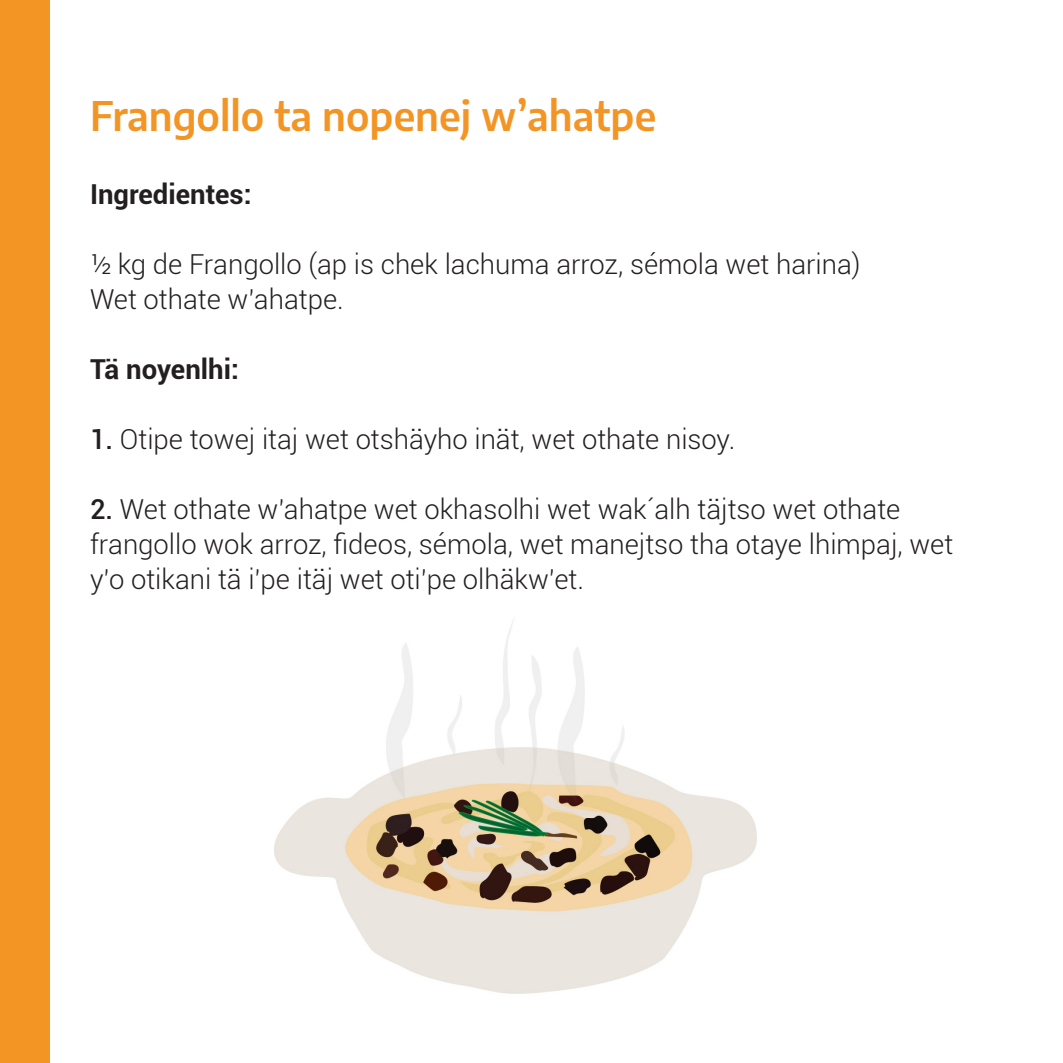
<style>
.page{position:relative;width:1063px;height:1063px;background:#fff}
.page>*{position:absolute;margin:0;border:0;box-sizing:border-box;transform-origin:0 0}
.t1{font:600 40px "Encode Sans";color:#f39524}
.t2{font:300 27.5px/35px "Roboto";color:#231f20}
.t3{font:700 27.5px "Roboto";color:#231f20}
.s1{font-weight:500}
</style>
<div class="page">
<div style="left:0;top:0;width:49px;height:1063px;background:#f39524"></div>
<img style="left:274px;top:619px;width:483px;height:375px">
<p class="t1" style="left:90px;top:87px;width:568px">Frangollo ta nopenej w’ahatpe</p>
<p class="t3" style="left:90px;top:175px;width:163px">Ingredientes:</p>
<p class="t2" style="left:90px;top:246px;width:772px">½ kg de Frangollo (ap is chek lachuma arroz, sémola wet harina)</p>
<p class="t2" style="left:90px;top:281px;width:255px">Wet othate w’ahatpe.</p>
<p class="t3" style="left:90px;top:350px;width:150px">Tä noyenlhi:</p>
<p class="t2" style="left:90px;top:421px;width:647px"><span class="s1">1.</span> Otipe towej itaj wet otshäyho inät, wet othate nisoy.</p>
<p class="t2" style="left:90px;top:491px;width:865px"><span class="s1">2.</span> Wet othate w’ahatpe wet okhasolhi wet wak´alh täjtso wet othate frangollo wok arroz, fideos, sémola, wet manejtso tha otaye lhimpaj, wet y’o otikani tä i’pe itäj wet oti’pe olhäkw’et.</p>
</div>
